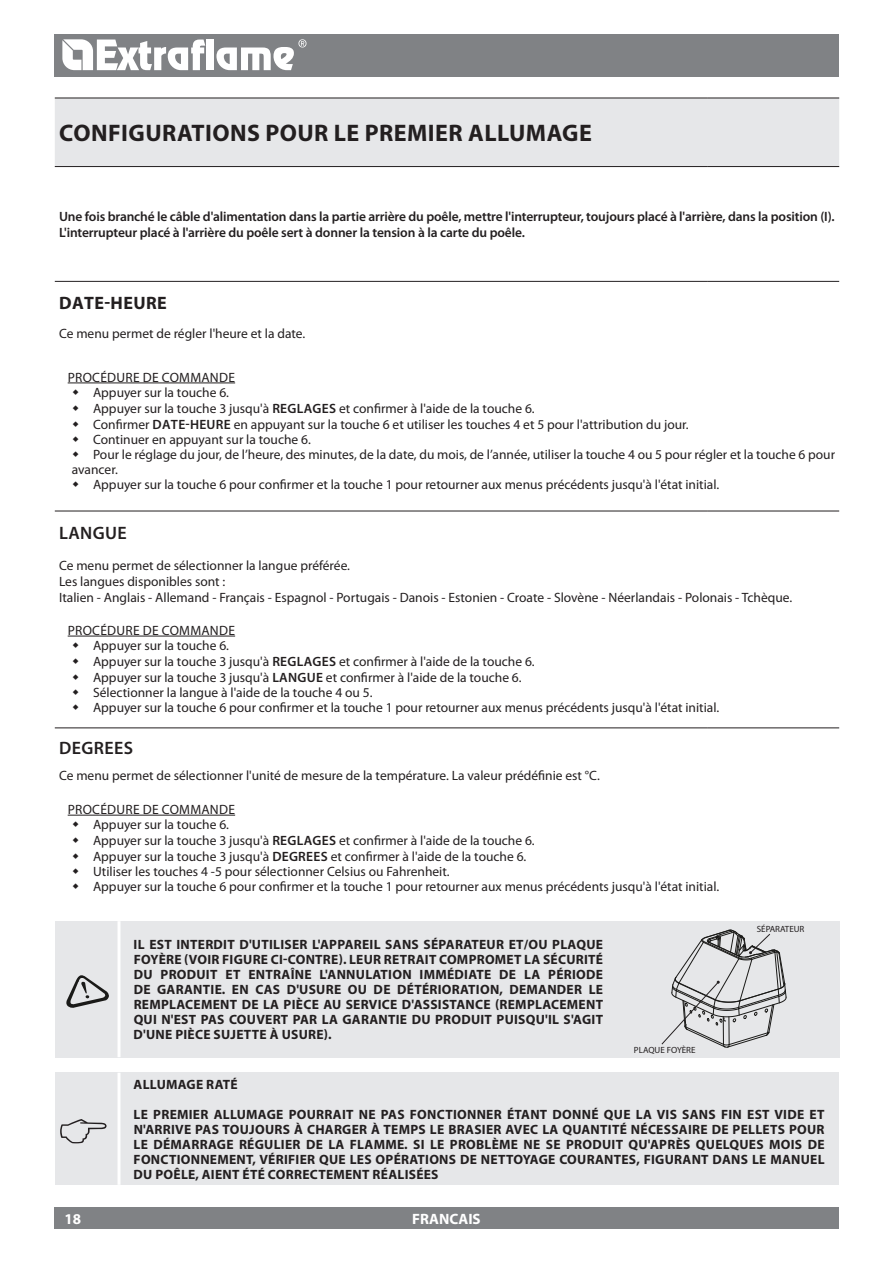
<style>
.page{position:relative;width:893px;height:1263px;background:#fff}
.page>*{position:absolute;margin:0;border:0;box-sizing:border-box;transform-origin:0 0}
.t1{font:700 24px "Myriad Pro";letter-spacing:.02em;color:#231f20}
.t2{font:600 18px "Myriad Pro";letter-spacing:.02em;color:#231f20}
.t3{font:700 18px "Myriad Pro";letter-spacing:.02em;color:#231f20}
.t4{font:700 15px "Myriad Pro";color:#fff}
.t5{font:13.5px/15.5px "Myriad Pro";color:#231f20}
.t6{font:700 13.5px/15px "Myriad Pro";letter-spacing:.02em;color:#231f20}
.t7{font:600 13.5px/16.2px "Myriad Pro";letter-spacing:-.01em;color:#231f20}
.t8{font:9px "Myriad Pro";color:#231f20}
.s1{font-weight:600}
</style>
<div class="page">
<div style="left:54px;top:34px;width:785px;height:43px;background:#808285"></div>
<div style="left:54px;top:1208px;width:785px;height:21px;background:#808285"></div>
<svg style="left:62px;top:39px;width:143px;height:31px"></svg>
<div style="left:207px;top:40px;width:7px;height:30px;background:#fff"></div>
<svg style="left:216px;top:39px;width:90px;height:31px"></svg>
<div style="left:55px;top:99px;width:784px;height:67px;background:#e6e7e9"></div>
<hr style="left:55px;top:511px;width:653px;height:1px;background:#231f20">
<hr style="left:708px;top:511px;width:131px;height:1px;background:#231f20">
<hr style="left:55px;top:281px;width:653px;height:1px;background:#231f20">
<hr style="left:708px;top:281px;width:131px;height:1px;background:#231f20">
<hr style="left:55px;top:728px;width:653px;height:1px;background:#231f20">
<hr style="left:708px;top:728px;width:131px;height:1px;background:#231f20">
<hr style="left:708px;top:98px;width:131px;height:1px;background:#231f20">
<hr style="left:55px;top:98px;width:653px;height:1px;background:#231f20">
<hr style="left:55px;top:166px;width:653px;height:1px;background:#231f20">
<hr style="left:708px;top:166px;width:131px;height:1px;background:#231f20">
<hr style="left:68px;top:383px;width:167px;height:1px;background:#231f20">
<hr style="left:68px;top:636px;width:167px;height:1px;background:#231f20">
<hr style="left:68px;top:815px;width:167px;height:1px;background:#231f20">
<div style="left:55px;top:1073px;width:784px;height:112px;background:#e6e7e9"></div>
<hr style="left:118px;top:1073px;width:3px;height:112px;background:#fff">
<div style="left:55px;top:921px;width:785px;height:136px;background:#e6e7e9"></div>
<hr style="left:118px;top:921px;width:3px;height:136px;background:#fff">
<svg style="left:66px;top:975px;width:43px;height:33px"></svg>
<svg style="left:661px;top:930px;width:125px;height:117px"></svg>
<h1 class="t1" style="left:59px;top:118px;width:335px">CONFIGURATIONS POUR LE PREMIER</h1>
<h1 class="t1" style="left:468px;top:118px;width:59px">ALLUMAGE</h1>
<p class="t7" style="left:59px;top:208px;width:777px">Une fois branché le câble d'alimentation dans la partie arrière du poêle, mettre l'interrupteur, toujours placé à l'arrière, dans la position (I).<br>L'interrupteur placé à l'arrière du poêle sert à donner la tension à la carte du poêle.</p>
<h2 class="t3" style="left:59px;top:292px;width:109px">DATE-HEURE</h2>
<p class="t5" style="left:59px;top:326px;width:248px">Ce menu permet de régler l'heure et la date.</p>
<p class="t5" style="left:68px;top:369px;width:105px">Procédure de comm</p>
<p class="t5" style="left:201px;top:369px;width:35px">ande</p>
<p class="t5" style="left:93px;top:384px;width:138px">Appuyer sur la touche 6.</p>
<p class="t5" style="left:93px;top:400px;width:443px">Appuyer sur la touche 3 jusqu'à <span class="s1">REGLAGES</span> et confirmer à l'aide de la touche 6.</p>
<p class="t5" style="left:93px;top:416px;width:597px">Confirmer <span class="s1">DATE-HEURE</span> en appuyant sur la touche 6 et utiliser les touches 4 et 5 pour l'attribution du jour.</p>
<p class="t5" style="left:93px;top:431px;width:219px">Continuer en appuyant sur la touche 6.</p>
<p class="t5" style="left:93px;top:446px;width:743px">Pour le réglage du jour, de l’heure, des minutes, de la date, du mois, de l’année, utiliser la touche 4 ou 5 pour régler et la touche 6 pour</p>
<p class="t5" style="left:72px;top:461px;width:48px">avancer.</p>
<p class="t5" style="left:93px;top:476px;width:628px">Appuyer sur la touche 6 pour confirmer et la touche 1 pour retourner aux menus précédents jusqu'à l'état initial.</p>
<h2 class="t2" style="left:59px;top:521px;width:57px">Langue</h2>
<p class="t5" style="left:59px;top:557px;width:735px;line-height:16.2px">Ce menu permet de sélectionner la langue préférée.<br>Les langues disponibles sont :<br>Italien - Anglais - Allemand - Français - Espagnol - Portugais - Danois - Estonien - Croate - Slovène - Néerlandais - Polonais - Tchèque.</p>
<p class="t5" style="left:68px;top:622px;width:105px">Procédure de comm</p>
<p class="t5" style="left:93px;top:622px;width:628px;text-indent:108px">ande<br>Appuyer sur la touche 6.<br>Appuyer sur la touche 3 jusqu'à <span class="s1">REGLAGES</span> et confirmer à l'aide de la touche 6.<br>Appuyer sur la touche 3 jusqu'à <span class="s1">LANGUE</span> et confirmer à l'aide de la touche 6.<br>Sélectionner la langue à l'aide de la touche 4 ou 5.<br>Appuyer sur la touche 6 pour confirmer et la touche 1 pour retourner aux menus précédents jusqu'à l'état initial.</p>
<h2 class="t2" style="left:59px;top:736px;width:45px">Degrees</h2>
<p class="t5" style="left:59px;top:767px;width:542px">Ce menu permet de sélectionner l'unité de mesure de la température. La valeur prédéfinie est °C.</p>
<p class="t5" style="left:68px;top:801px;width:105px">Procédure de comm</p>
<p class="t5" style="left:93px;top:801px;width:443px;text-indent:108px">ande<br>Appuyer sur la touche 6.<br>Appuyer sur la touche 3 jusqu'à <span class="s1">REGLAGES</span> et confirmer à l'aide de la touche 6.<br>Appuyer sur la touche 3 jusqu'à <span class="s1">degrees</span></p>
<p class="t5" style="left:93px;top:849px;width:628px;line-height:15px;text-indent:238px">et confirmer à l'aide de la touche 6.<br>Utiliser les touches 4 -5 pour sélectionner Celsius ou Fahrenheit.<br>Appuyer sur la touche 6 pour confirmer et la touche 1 pour retourner aux menus précédents jusqu'à l'état initial.</p>
<p class="t6" style="left:134px;top:937px;width:51px">IL EST INTERDIT</p>
<p class="t6" style="left:239px;top:937px;width:338px">D'UTILISER L'APPAREIL SANS SÉPARATEUR ET/OU PLAQUE</p>
<p class="t6" style="left:134px;top:952px;width:9px">FOYÈRE</p>
<p class="t6" style="left:184px;top:952px;width:208px">(VOIR FIGURE CI-CONTRE). LEUR RETRAIT</p>
<p class="t6" style="left:134px;top:952px;width:471px;text-align:justify;text-indent:305px">COMPROMET LA SÉCURITÉ DU PRODUIT ET ENTRAÎNE L'ANNULATION IMMÉDIATE DE LA PÉRIODE DE GARANTIE. EN CAS D'USURE OU DE DÉTÉRIORATION, DEMANDER LE REMPLACEMENT DE LA PIÈCE AU SERVICE D'ASSISTANCE (REMPLACEMENT QUI N'EST PAS COUVERT PAR LA GARANTIE DU PRODUIT PUISQU'IL S'AGIT D'UNE PIÈCE SUJETTE À USURE).</p>
<p class="t8" style="left:634px;top:1044px;width:58px">PLAQUE FOYÈRE</p>
<p class="t8" style="left:757px;top:923px;width:48px">SÉPARATEUR</p>
<p class="t6" style="left:134px;top:1076px;width:105px">ALLUMAGE RATÉ</p>
<p class="t6" style="left:134px;top:1106px;width:692px">LE PREMIER ALLUMAGE POURRAIT NE PAS FONCTIONNER ÉTANT DONNÉ QUE LA VIS SANS FIN EST VIDE ET N'ARRIVE PAS TOUJOURS À CHARGER À TEMPS LE BRASIER AVEC LA QUANTITÉ NÉCESSAIRE DE PELLETS POUR LE DÉMARRAGE RÉGULIER DE LA FLAMME. SI LE PROBLÈME NE SE PRODUIT QU'APRÈS QUELQUES MOIS DE FONCTIONNEMENT, VÉRIFIER QUE LES OPÉRATIONS DE NETTOYAGE COURANTES, FIGURANT DANS LE MANUEL DU POÊLE, AIENT ÉTÉ CORRECTEMENT RÉALISÉES</p>
<p class="t4" style="left:65px;top:1209px;width:18px">18</p>
<p class="t4" style="left:412px;top:1209px;width:70px">FRANCAIS</p>
</div>
